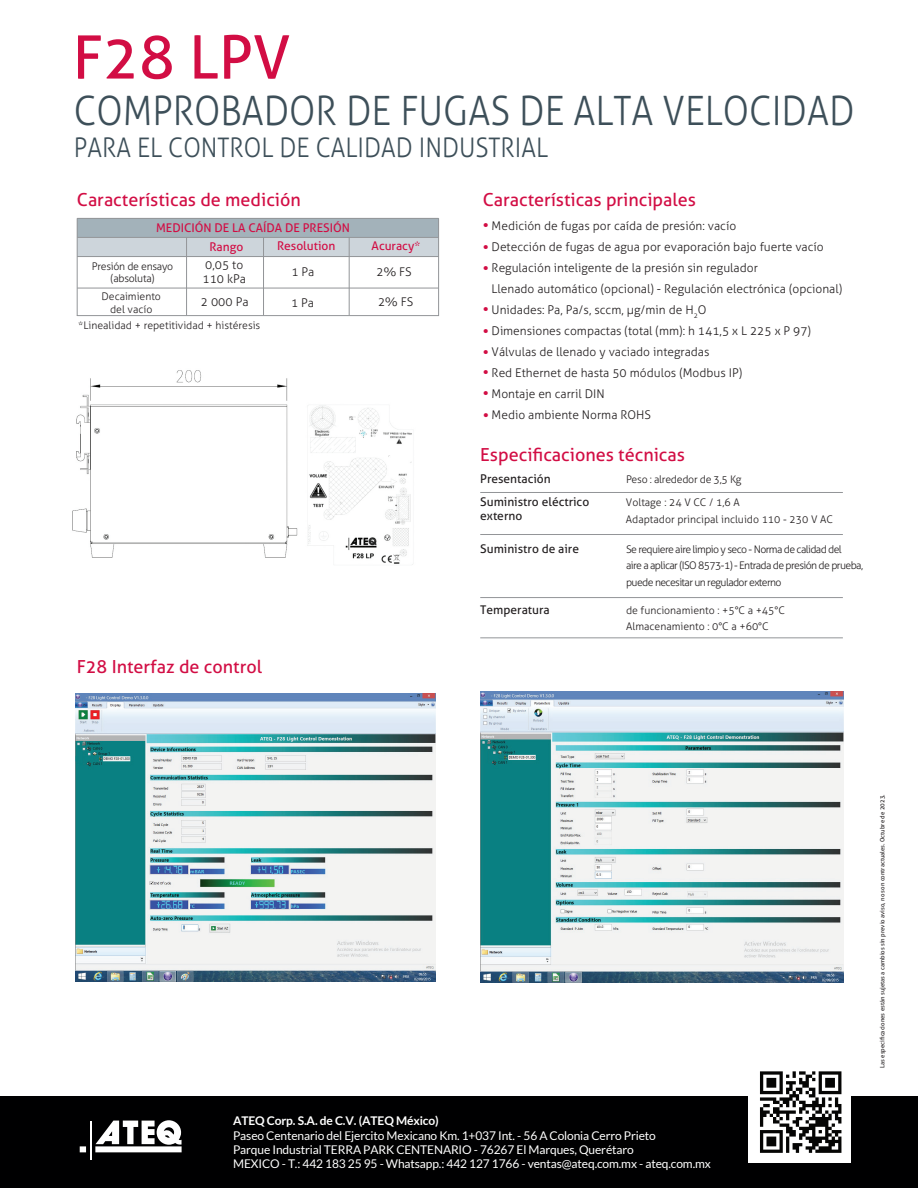
<style>
.page{position:relative;width:918px;height:1188px;background:#fff}
.page>*{position:absolute;margin:0;border:0;box-sizing:border-box;transform-origin:0 0}
.t1{font:60px "Aller";color:#d20d44}
.t2{font:300 40.5px "Aller";color:#3d4f59;scale:.9 1}
.t3{font:300 27px "Aller";color:#3d4f59;scale:.9 1}
.t4{font:18px "Aller";color:#d20d44}
.t5{font:condensed 13.5px/20.7px "Interstate";color:#d20d44;text-align:justify}
.t6{font:300 12px/21px "Aller";color:#231f20}
.t7{font:12px/14.4px "Lato";letter-spacing:-.01em;color:#fff}
.t8{font:12px/14.4px "Aller";color:#231f20}
.t9{font:12px/19.2px "Aller";color:#d20d44}
.t10{font:700 12px "Lato";letter-spacing:-.01em;color:#fff}
.t11{font:300 10.5px/16.5px "Aller";color:#231f20}
.t12{font:300 10.5px/16.5px "Aller";letter-spacing:-.06em;color:#231f20}
.t13{font:300 10.5px/12.6px "Aller";letter-spacing:-.025em;color:#231f20;text-align:center}
.t14{font:6px "Aller";color:#231f20}
.s1{font-family:"Interstate";font-weight:400;font-stretch:condensed;font-size:13.5px;color:#d20d44}
</style>
<div class="page">
<hr style="left:480px;top:492px;width:363px;height:1px;background:#939598">
<hr style="left:480px;top:534px;width:363px;height:1px;background:#939598">
<hr style="left:480px;top:597px;width:363px;height:1px;background:#939598">
<hr style="left:480px;top:638px;width:363px;height:1px;background:#939598">
<img style="left:75px;top:693px;width:361px;height:289px">
<img style="left:480px;top:692px;width:363px;height:290px">
<img style="left:72px;top:370px;width:341px;height:195px">
<div style="left:77px;top:218px;width:362px;height:19px;background:#a3b2ba"></div>
<div style="left:77px;top:237px;width:121px;height:20px;background:#cdd5db"></div>
<div style="left:191px;top:237px;width:248px;height:20px;background:#cdd5db"></div>
<hr style="left:186px;top:237px;width:1px;height:78px;background:#939598">
<hr style="left:263px;top:237px;width:1px;height:78px;background:#939598">
<hr style="left:349px;top:237px;width:1px;height:79px;background:#939598">
<hr style="left:77px;top:237px;width:362px;height:1px;background:#939598">
<hr style="left:77px;top:256px;width:362px;height:1px;background:#939598">
<hr style="left:77px;top:288px;width:362px;height:1px;background:#939598">
<div style="left:77px;top:218px;width:362px;height:98px;border:1px solid #939598"></div>
<div style="left:0;top:1097px;width:918px;height:91px;background:#000001"></div>
<hr style="left:90px;top:1121px;width:2px;height:39px;background:#fff">
<svg style="left:80px;top:1120px;width:102px;height:32px"></svg>
<div style="left:749px;top:1061px;width:102px;height:102px;background:#fff"></div>
<svg style="left:760px;top:1071px;width:81px;height:82px"></svg>
<h1 class="t1" style="left:73px;top:21px;width:219px">F28 LPV</h1>
<h2 class="t2" style="left:74px;top:86px;width:869px">COMPROBADOR DE FUGAS DE ALTA VELOCIDAD</h2>
<h3 class="t3" style="left:74px;top:132px;width:528px">PARA EL CONTROL DE CALIDAD INDUSTRIAL</h3>
<h3 class="t4" style="left:77px;top:189px;width:226px">Características de medición</h3>
<h3 class="t4" style="left:483px;top:189px;width:215px">Características principales</h3>
<p class="t9" style="left:277px;top:218px;width:147px;text-indent:-121px">MEDICIÓN DE LA CAÍDA DE PRESIÓN<br>ResolutionAccuracy up to*</p>
<p class="t9" style="left:372px;top:236px;width:50px">Acuracy*</p>
<p class="t9" style="left:209px;top:237px;width:35px">Rango</p>
<p class="t6" style="left:203px;top:257px;width:45px;line-height:14.4px">0,05 to<br>110 kPa</p>
<p class="t13" style="left:92px;top:260px;width:83px">Presión de ensayo (absoluta)</p>
<p class="t11" style="left:102px;top:290px;width:61px;line-height:12.6px;text-align:center">Decaimiento del vacío</p>
<p class="t6" style="left:291px;top:261px;width:25px">1 Pa</p>
<p class="t6" style="left:376px;top:262px;width:37px">2% FS</p>
<p class="t6" style="left:201px;top:292px;width:49px">2 000 Pa</p>
<p class="t6" style="left:291px;top:292px;width:25px">1 Pa</p>
<p class="t6" style="left:378px;top:291px;width:37px">2% FS</p>
<p class="t11" style="left:78px;top:317px;width:184px">*Linealidad + repetitividad + histéresis</p>
<p class="t6" style="left:492px;top:215px;width:352px;text-indent:-8px"><span class="s1">•</span> Medición de fugas por caída de presión: vacío<br>Detección de fugas de agua por evaporación bajo fuerte vacío Regulación inteligente de la presión sin regulador<br>Llenado automático (opcional) - Regulación electrónica (opcional)<br>Unidades: Pa, Pa/s, sccm, µg/min de H<sub>2</sub>O<br>Dimensiones compactas (total (mm): h 141,5 x L 225 x P 97)<br>Válvulas de llenado y vaciado integradas<br>Red Ethernet de hasta 50 módulos (Modbus IP)<br>Montaje en carril DIN<br>Medio ambiente Norma ROHS</p>
<p class="t5" style="left:483px;top:237px;width:7px">•</p>
<p class="t5" style="left:483px;top:258px;width:7px">•</p>
<p class="t5" style="left:483px;top:299px;width:7px">•</p>
<p class="t5" style="left:483px;top:320px;width:7px">• • •</p>
<p class="t5" style="left:483px;top:383px;width:7px">•</p>
<h3 class="t4" style="left:480px;top:444px;width:206px">Especificaciones técnicas</h3>
<p class="t8" style="left:480px;top:471px;width:72px">Presentación</p>
<p class="t13" style="left:626px;top:473px;width:117px">Peso : alrededor de 3,5 Kg</p>
<p class="t8" style="left:480px;top:495px;width:111px">Suministro eléctrico externo</p>
<p class="t11" style="left:626px;top:494px;width:209px">Voltage : 24 V CC / 1,6 A<br>Adaptador principal incluido 110 - 230 V AC</p>
<p class="t8" style="left:480px;top:541px;width:100px">Suministro de aire</p>
<p class="t12" style="left:626px;top:541px;width:239px">Se requiere aire limpio y seco - Norma de calidad del<br>aire a aplicar (ISO 8573-1) - Entrada de presión de prueba, puede necesitar un regulador externo</p>
<p class="t8" style="left:480px;top:603px;width:71px">Temperatura</p>
<p class="t11" style="left:626px;top:602px;width:160px">de funcionamiento : +5°C a +45°C<br>Almacenamiento : 0°C a +60°C</p>
<h3 class="t4" style="left:77px;top:655px;width:187px">F28 Interfaz de control</h3>
<p class="t10" style="left:233px;top:1114px;width:207px">ATEQ Corp. S.A. de C.V. (ATEQ México)</p>
<p class="t7" style="left:233px;top:1128px;width:479px">Paseo Centenario del Ejercito Mexicano Km. 1+037 Int. - 56 A Colonia Cerro Prieto<br>Parque Industrial TERRA PARK CENTENARIO - 76267 El Marques, Querétaro<br>MEXICO - T.: 442 183 25 95 - Whatsapp.: 442 127 1766 - ventas@ateq.com.mx - ateq.com.mx</p>
<p class="t14" style="left:879px;top:1068px;width:275px;rotate:-90deg">Las especificaciones están sujetas a cambios sin previo aviso, no son contractuales. Octubre de 2023.</p>
</div>
